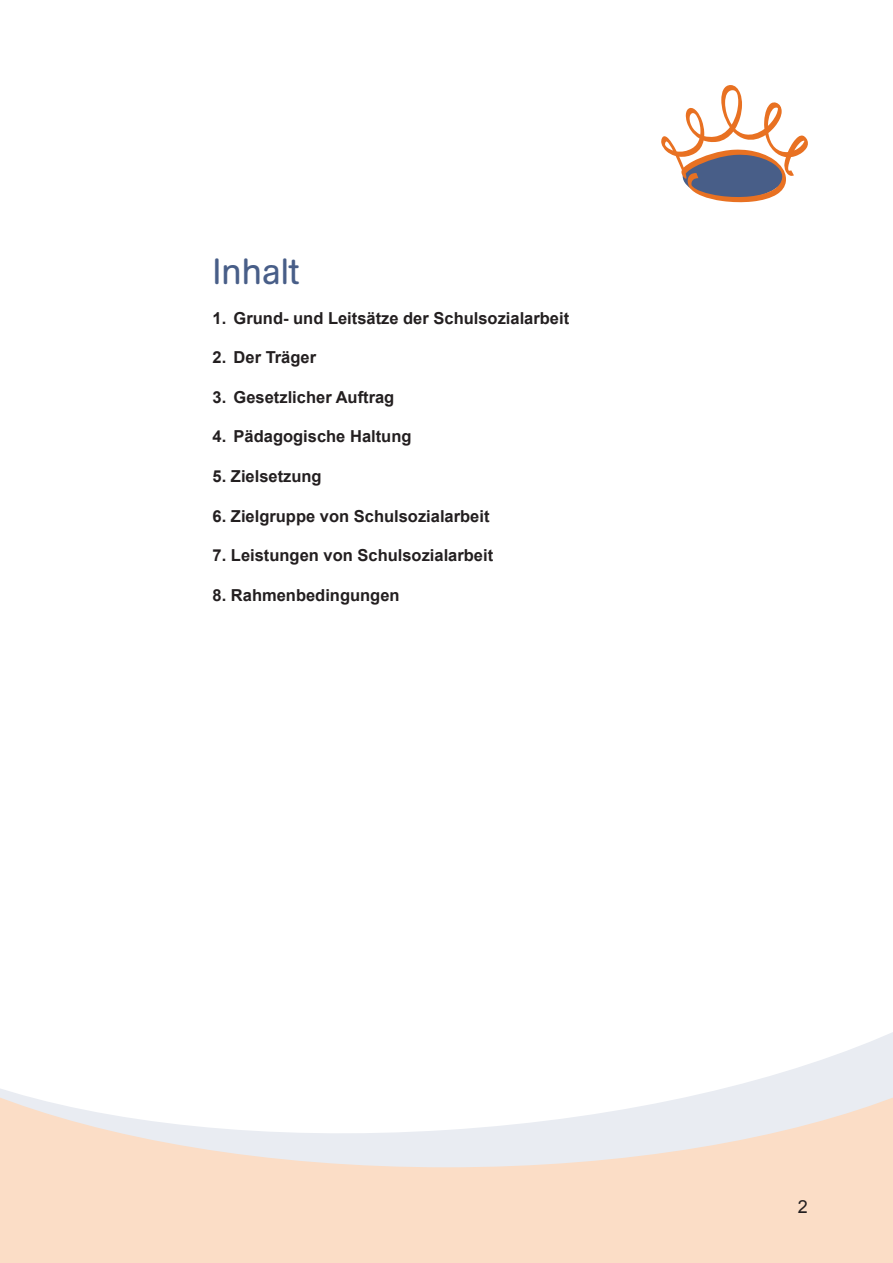
<style>
.page{position:relative;width:893px;height:1263px;background:#fff}
.page>*{position:absolute;margin:0;border:0;box-sizing:border-box;transform-origin:0 0}
.t1{font:36px "AG Book Rounded";color:#485e88}
.t2{font:18px "Arial";color:#231f20}
.t3{font:700 16.5px "Arial";color:#231f20}
</style>
<div class="page">
<svg style="left:661px;top:85px;width:147px;height:118px"></svg>
<svg style="left:0;top:1032px;width:893px;height:61px"></svg>
<svg style="left:0;top:1093px;width:893px;height:170px;background:#f8e4d5"></svg>
<h1 class="t1" style="left:213px;top:251px;width:88px">Inhalt</h1>
<p class="t3" style="left:213px;top:307px;width:358px">1. Grund- und Leitsätze der Schulsozialarbeit</p>
<p class="t3" style="left:213px;top:347px;width:105px">2. Der Träger</p>
<p class="t3" style="left:213px;top:386px;width:183px">3. Gesetzlicher Auftrag</p>
<p class="t3" style="left:213px;top:426px;width:200px">4. Pädagogische Haltung</p>
<p class="t3" style="left:213px;top:465px;width:111px">5. Zielsetzung</p>
<p class="t3" style="left:213px;top:505px;width:278px">6. Zielgruppe von Schulsozialarbeit</p>
<p class="t3" style="left:213px;top:545px;width:282px">7. Leistungen von Schulsozialarbeit</p>
<p class="t3" style="left:213px;top:584px;width:189px">8. Rahmenbedingungen</p>
<p class="t2" style="left:798px;top:1195px;width:12px">2</p>
</div>
